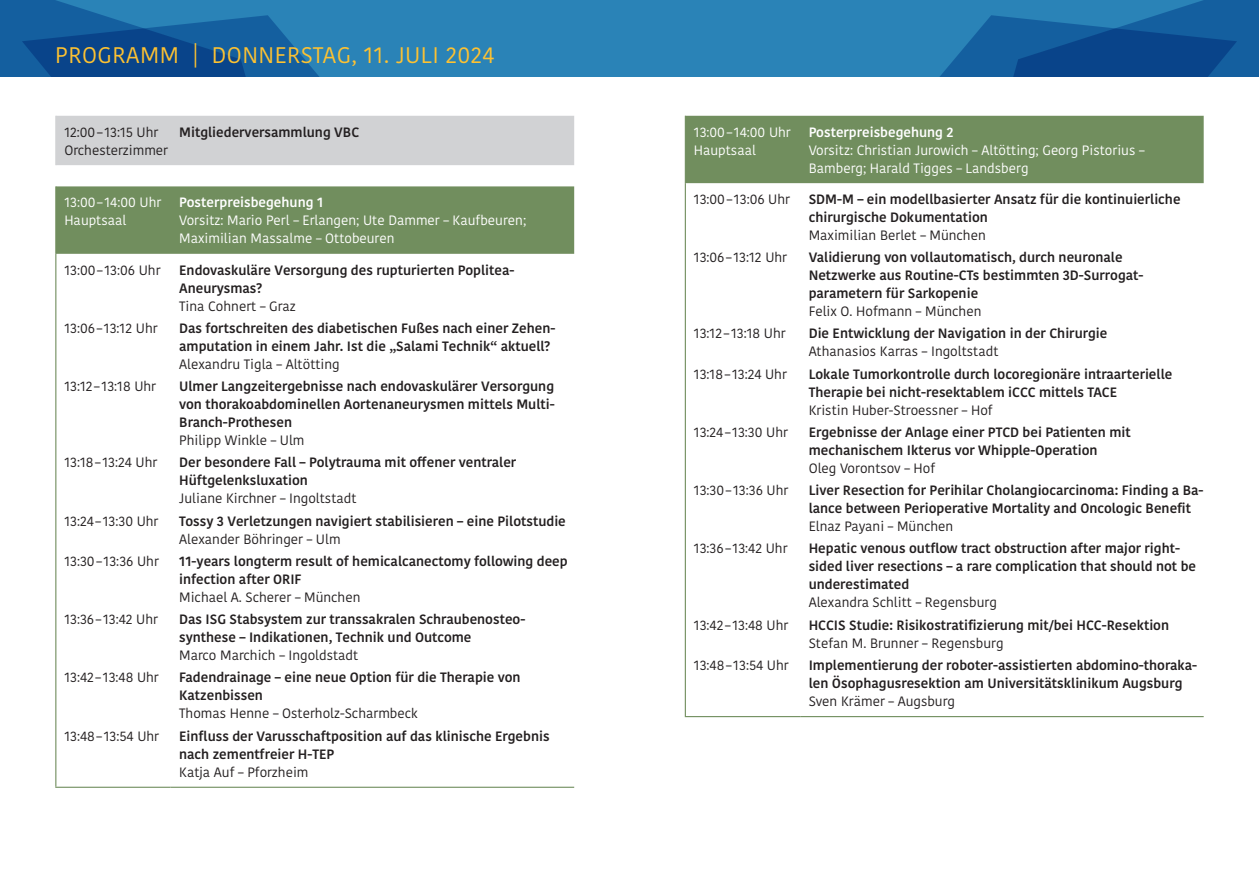
<style>
.page{position:relative;width:1259px;height:893px;background:#fff}
.page>*{position:absolute;margin:0;border:0;box-sizing:border-box;transform-origin:0 0}
.t1{font:22.5px "Kohinoor";letter-spacing:.02em;color:#fec231}
.t2{font:500 13.5px/18px "Kohinoor";color:#231f20}
.t3{font:13.5px/18px "Kohinoor";color:#231f20}
.t4{font:13.5px/18px "Kohinoor";color:#fff}
.t5{font:500 13.5px "Kohinoor";color:#fff}
</style>
<div class="page">
<div style="left:629px;top:0;width:630px;height:77px;background:#2a83b7"></div>
<svg style="left:940px;top:0;width:319px;height:77px"></svg>
<div style="left:0;top:0;width:629px;height:77px;background:#2a83b7"></div>
<svg style="left:0;top:0;width:319px;height:77px"></svg>
<div style="left:56px;top:116px;width:518px;height:49px;background:#d1d2d4"></div>
<div style="left:56px;top:186px;width:518px;height:68px;background:#718e5e"></div>
<hr style="left:55px;top:186px;width:1px;height:68px;background:#718e5e">
<hr style="left:55px;top:254px;width:1px;height:533px;background:#718e5e">
<hr style="left:55px;top:787px;width:116px;height:1px;background:#718e5e">
<hr style="left:171px;top:787px;width:403px;height:1px;background:#718e5e">
<hr style="left:55px;top:116px;width:1px;height:49px;background:#d1d2d4">
<div style="left:686px;top:116px;width:517px;height:67px;background:#718e5e"></div>
<hr style="left:685px;top:116px;width:1px;height:67px;background:#718e5e">
<hr style="left:685px;top:183px;width:1px;height:533px;background:#718e5e">
<hr style="left:685px;top:716px;width:115px;height:1px;background:#718e5e">
<hr style="left:800px;top:716px;width:403px;height:1px;background:#718e5e">
<h1 class="t1" style="left:55px;top:41px;width:440px">PROGRAMM | DONNERSTAG, 11. JULI 2024</h1>
<p class="t3" style="left:64px;top:123px;width:105px">12:00– 13:15 Uhr<br>Orchesterzimmer</p>
<p class="t2" style="left:179px;top:123px;width:182px">Mitgliederversammlung VBC</p>
<p class="t4" style="left:64px;top:194px;width:98px">13:00– 14:00 Uhr<br>Hauptsaal</p>
<p class="t5" style="left:179px;top:194px;width:145px">Posterpreisbegehung 1</p>
<p class="t4" style="left:179px;top:212px;width:348px">Vorsitz: Mario Perl – Erlangen; Ute Dammer – Kaufbeuren;<br>Maximilian Massalme – Ottobeuren</p>
<p class="t3" style="left:64px;top:261px;width:98px">13:00– 13:06 Uhr</p>
<p class="t3" style="left:64px;top:319px;width:95px">13:06– 13:12 Uhr</p>
<p class="t3" style="left:64px;top:378px;width:93px">13:12 – 13:18 Uhr</p>
<p class="t3" style="left:64px;top:454px;width:95px">13:18– 13:24 Uhr</p>
<p class="t3" style="left:64px;top:512px;width:96px">13:24– 13:30 Uhr</p>
<p class="t3" style="left:64px;top:552px;width:96px">13:30– 13:36 Uhr</p>
<p class="t3" style="left:64px;top:611px;width:95px">13:36– 13:42 Uhr</p>
<p class="t3" style="left:64px;top:669px;width:96px">13:42 – 13:48 Uhr</p>
<p class="t3" style="left:64px;top:727px;width:96px">13:48– 13:54 Uhr</p>
<p class="t2" style="left:179px;top:261px;width:337px">Endovaskuläre Versorgung des rupturierten Poplitea-<br>Aneurysmas?</p>
<p class="t3" style="left:179px;top:297px;width:118px">Tina Cohnert – Graz</p>
<p class="t2" style="left:179px;top:319px;width:378px">Das fortschreiten des diabetischen Fußes nach einer Zehen&shy;amputation in einem Jahr. Ist die „Salami Technik“ aktuell?</p>
<p class="t3" style="left:179px;top:355px;width:162px">Alexandru Tigla – Altötting</p>
<p class="t2" style="left:179px;top:378px;width:377px;text-align:justify">Ulmer Langzeitergebnisse nach endovaskulärer Versorgung von thorakoabdominellen Aortenaneurysmen mittels Multi-Branch-Prothesen</p>
<p class="t3" style="left:179px;top:432px;width:127px">Philipp Winkle – Ulm</p>
<p class="t2" style="left:179px;top:454px;width:339px">Der besondere Fall – Polytrauma mit offener ventraler<br>Hüftgelenksluxation</p>
<p class="t3" style="left:179px;top:490px;width:179px">Juliane Kirchner – Ingoltstadt</p>
<p class="t2" style="left:179px;top:512px;width:388px">Tossy 3 Verletzungen navigiert stabilisieren – eine Pilotstudie</p>
<p class="t3" style="left:179px;top:530px;width:163px">Alexander Böhringer – Ulm</p>
<p class="t2" style="left:179px;top:552px;width:390px">11-years longterm result of hemicalcanectomy following deep infection after ORIF</p>
<p class="t3" style="left:179px;top:588px;width:183px">Michael A. Scherer – München</p>
<p class="t2" style="left:179px;top:611px;width:347px">Das ISG Stabsystem zur transsakralen Schraubenosteo&shy;synthese – Indikationen, Technik und Outcome</p>
<p class="t3" style="left:179px;top:647px;width:181px">Marco Marchich – Ingoldstadt</p>
<p class="t2" style="left:179px;top:669px;width:343px">Fadendrainage – eine neue Option für die Therapie von<br>Katzenbissen</p>
<p class="t3" style="left:179px;top:705px;width:240px">Thomas Henne – Osterholz-Scharmbeck</p>
<p class="t2" style="left:179px;top:727px;width:372px">Einfluss der Varusschaftposition auf das klinische Ergebnis nach zementfreier H-TEP</p>
<p class="t3" style="left:179px;top:763px;width:131px">Katja Auf – Pforzheim</p>
<p class="t4" style="left:694px;top:123px;width:98px">13:00– 14:00 Uhr<br>Hauptsaal</p>
<p class="t5" style="left:808px;top:123px;width:146px">Posterpreisbegehung 2</p>
<p class="t4" style="left:808px;top:141px;width:337px">Vorsitz: Christian Jurowich – Altötting; Georg Pistorius –<br>Bamberg; Harald Tigges – Landsberg</p>
<p class="t3" style="left:694px;top:190px;width:98px">13:00– 13:06 Uhr</p>
<p class="t3" style="left:694px;top:249px;width:95px">13:06– 13:12 Uhr</p>
<p class="t3" style="left:694px;top:325px;width:93px">13:12 – 13:18 Uhr</p>
<p class="t3" style="left:694px;top:365px;width:95px">13:18– 13:24 Uhr</p>
<p class="t3" style="left:694px;top:423px;width:96px">13:24– 13:30 Uhr</p>
<p class="t3" style="left:694px;top:482px;width:96px">13:30– 13:36 Uhr</p>
<p class="t3" style="left:694px;top:540px;width:95px">13:36– 13:42 Uhr</p>
<p class="t3" style="left:694px;top:616px;width:96px">13:42 – 13:48 Uhr</p>
<p class="t3" style="left:694px;top:656px;width:96px">13:48– 13:54 Uhr</p>
<p class="t2" style="left:808px;top:191px;width:373px">SDM-M – ein modellbasierter Ansatz für die kontinuierliche chirurgische Dokumentation</p>
<p class="t3" style="left:808px;top:226px;width:179px">Maximilian Berlet – München</p>
<p class="t2" style="left:808px;top:249px;width:336px">Validierung von vollautomatisch, durch neuronale<br>Netzwerke aus Routine-CTs bestimmten 3D-Surrogat&shy;parametern für Sarkopenie</p>
<p class="t3" style="left:808px;top:303px;width:174px">Felix O. Hofmann – München</p>
<p class="t2" style="left:808px;top:325px;width:300px">Die Entwicklung der Navigation in der Chirurgie</p>
<p class="t3" style="left:808px;top:343px;width:191px">Athanasios Karras – Ingoltstadt</p>
<p class="t2" style="left:808px;top:365px;width:365px">Lokale Tumorkontrolle durch locoregionäre intraarterielle<br>Therapie bei nicht-resektablem iCCC mittels TACE</p>
<p class="t3" style="left:808px;top:401px;width:186px">Kristin Huber-Stroessner – Hof</p>
<p class="t2" style="left:808px;top:423px;width:323px">Ergebnisse der Anlage einer PTCD bei Patienten mit mechanischem Ikterus vor Whipple-Operation</p>
<p class="t3" style="left:808px;top:459px;width:128px">Oleg Vorontsov – Hof</p>
<p class="t2" style="left:808px;top:482px;width:396px">Liver Resection for Perihilar Cholangiocarcinoma: Finding a Ba&shy;lance between Perioperative Mortality and Oncologic Benefit</p>
<p class="t3" style="left:808px;top:518px;width:146px">Elnaz Payani – München</p>
<p class="t2" style="left:808px;top:540px;width:389px">Hepatic venous outflow tract obstruction after major right&shy;sided liver resections – a rare complication that should not be underestimated</p>
<p class="t3" style="left:808px;top:594px;width:190px">Alexandra Schlitt – Regensburg</p>
<p class="t2" style="left:808px;top:616px;width:362px">HCCIS Studie: Risikostratifizierung mit/bei HCC-Resektion</p>
<p class="t3" style="left:808px;top:634px;width:196px">Stefan M. Brunner – Regensburg</p>
<p class="t2" style="left:808px;top:656px;width:390px">Implementierung der roboter-assistierten abdomino-thoraka&shy;len Ösophagusresektion am Universitätsklinikum Augsburg</p>
<p class="t3" style="left:808px;top:692px;width:148px">Sven Krämer – Augsburg</p>
</div>
